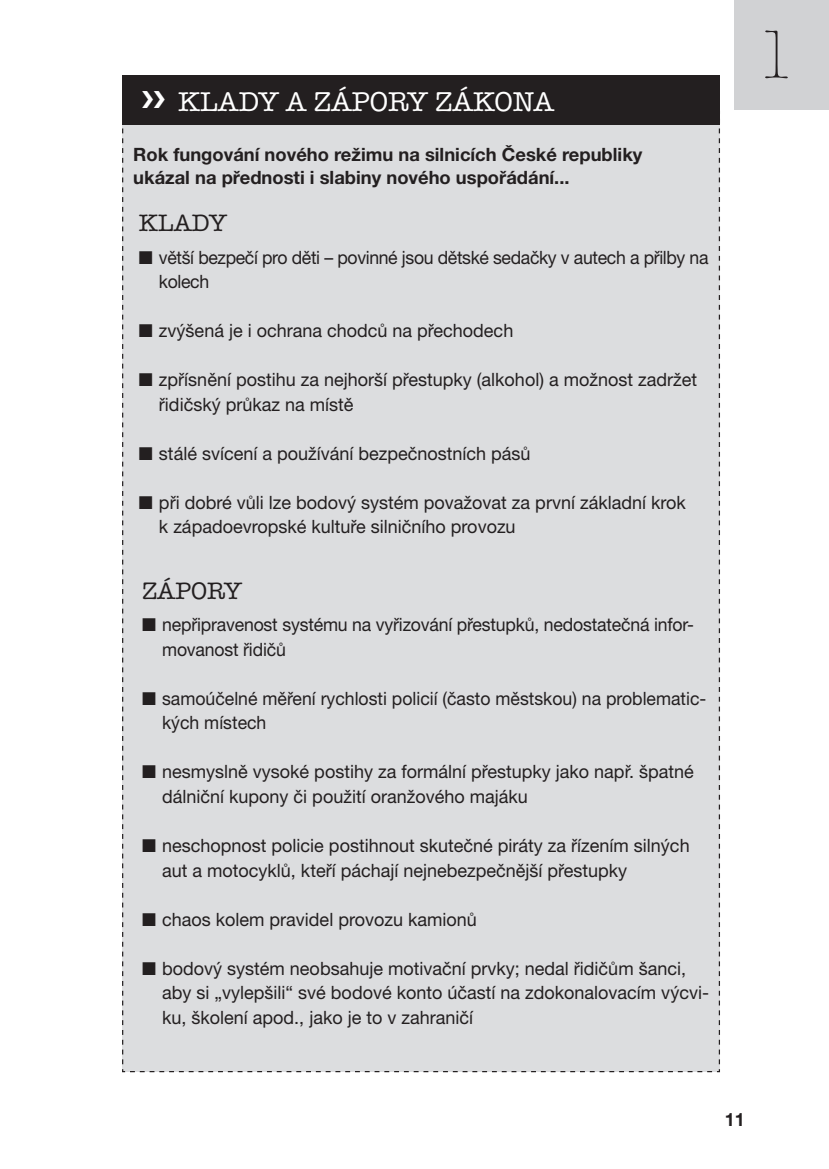
<style>
.page{position:relative;width:829px;height:1169px;background:#fff}
.page>*{position:absolute;margin:0;border:0;box-sizing:border-box;transform-origin:0 0}
.t1{font:70px "American Type Itc TOT Ligh";color:#231f20}
.t2{font:500 28px "American Type Itc TOT";color:#fff}
.t3{font:500 24.5px "American Type Itc TOT";color:#231f20}
.t4{font:18.38px/24.5px "Helvetica Neue OT";color:#231f20}
.t5{font:18.38px/24.5px "Helvetica Neue OT";color:#231f20;scale:.96 1}
.t6{font:700 18.38px/22.8px "Helvetica Neue OT";color:#231f20}
.t7{font:18.38px/24.5px "Helvetica Neue OT";letter-spacing:-.02em;color:#231f20;scale:.96 1}
</style>
<div class="page">
<div style="left:122px;top:75px;width:598px;height:49px;background:#231f20"></div>
<div style="left:735px;top:0;width:94px;height:110px;background:#d1d2d4"></div>
<div style="left:122px;top:124px;width:598px;height:948px;background:#dcdddf"></div>
<h2 class="t2" style="left:178px;top:84px;width:378px">KLADY A ZÁPORY ZÁKONA</h2>
<p class="t6" style="left:133px;top:143px;width:511px">Rok fungování nového režimu na silnicích České republiky ukázal na přednosti i slabiny nového uspořádání...</p>
<h3 class="t3" style="left:139px;top:208px;width:90px">KLADY</h3>
<p class="t7" style="left:159px;top:245px;width:574px;text-indent:-20px">■ větší bezpečí pro děti – povinné jsou dětské sedačky v autech a přilby na kolech</p>
<p class="t4" style="left:139px;top:318px;width:376px">■ zvýšená je i ochrana chodců na přechodech</p>
<p class="t4" style="left:159px;top:367px;width:539px;text-indent:-20px">■ zpřísnění postihu za nejhorší přestupky (alkohol) a možnost zadržet řidičský průkaz na místě</p>
<p class="t4" style="left:139px;top:441px;width:393px">■ stálé svícení a používání bezpečnostních pásů</p>
<p class="t4" style="left:159px;top:490px;width:528px;text-indent:-20px">■ při dobré vůli lze bodový systém považovat za první základní krok k západoevropské kultuře silničního provozu</p>
<h3 class="t3" style="left:142px;top:576px;width:102px">ZÁPORY</h3>
<p class="t5" style="left:162px;top:612px;width:555px;text-indent:-20px">■ nepřipravenost systému na vyřizování přestupků, nedostatečná infor&shy;movanost řidičů</p>
<p class="t5" style="left:162px;top:686px;width:568px;text-indent:-20px">■ samoúčelné měření rychlosti policií (často městskou) na problematic&shy;kých místech</p>
<p class="t4" style="left:162px;top:759px;width:533px;text-indent:-20px">■ nesmyslně vysoké postihy za formální přestupky jako např. špatné dálniční kupony či použití oranžového majáku</p>
<p class="t4" style="left:162px;top:833px;width:529px;text-indent:-20px">■ neschopnost policie postihnout skutečné piráty za řízením silných aut a motocyklů, kteří páchají nejnebezpečnější přestupky</p>
<p class="t4" style="left:142px;top:906px;width:336px">■ chaos kolem pravidel provozu kamionů</p>
<p class="t4" style="left:162px;top:955px;width:548px;text-indent:-20px">■ bodový systém neobsahuje motivační prvky; nedal řidičům šanci, aby si „vylepšili“ své bodové konto účastí na zdokonalovacím výcvi&shy;ku, školení apod., jako je to v zahraničí</p>
<h1 class="t1" style="left:754px;top:15px;width:45px">1</h1>
<p class="t6" style="left:724px;top:1107px;width:22px">11</p>
</div>
